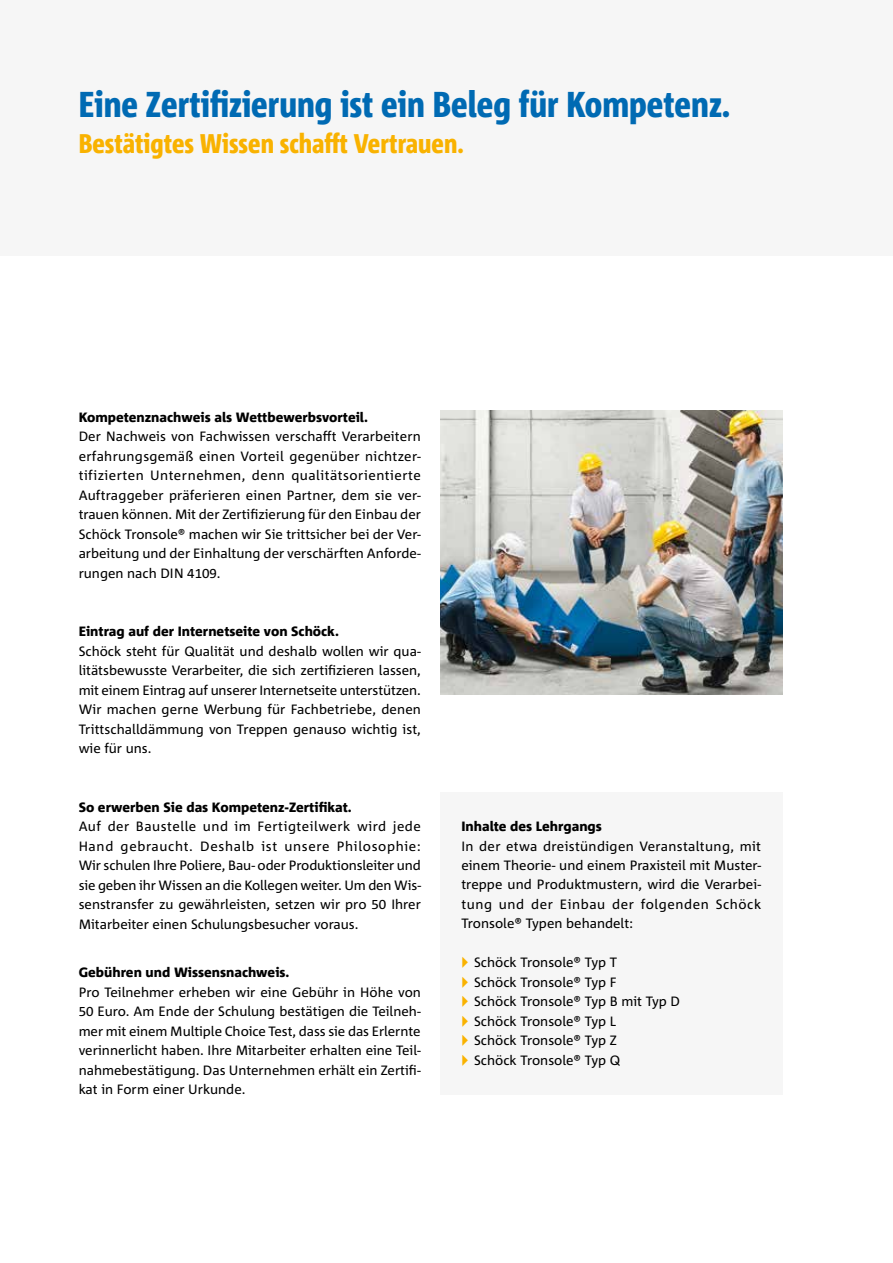
<style>
.page{position:relative;width:893px;height:1263px;background:#fff}
.page>*{position:absolute;margin:0;border:0;box-sizing:border-box;transform-origin:0 0}
.t1{font:800 condensed 36px "Corpid Schoeck";color:#006ab3}
.t2{font:800 condensed 27px "Corpid Schoeck";color:#f9b200}
.t3{font:13.5px/19.5px "Corpid Schoeck";color:#000;text-align:justify}
.t4{font:800 13.5px "Corpid Schoeck";color:#000}
.s1{color:#f9b200}
</style>
<div class="page">
<div style="left:440px;top:792px;width:342px;height:303px;background:#f6f6f6"></div>
<img style="left:440px;top:411px;width:342px;height:284px">
<div style="left:0;top:0;width:893px;height:255px;background:#f6f6f6"></div>
<h1 class="t1" style="left:79px;top:82px;width:653px">Eine Zertifizierung ist ein Beleg für Kompetenz.</h1>
<h2 class="t2" style="left:79px;top:127px;width:387px">Bestätigtes Wissen schafft Vertrauen.</h2>
<p class="t4" style="left:79px;top:408px;width:291px">Kompetenznachweis als Wettbewerbsvorteil.</p>
<p class="t3" style="left:79px;top:426px;width:344px">Der Nachweis von Fachwissen verschafft Verarbeitern erfahrungsgemäß einen Vorteil gegenüber nichtzer&shy;tifizierten Unternehmen, denn qualitätsorientierte Auftraggeber präferieren einen Partner, dem sie ver&shy;trauen können. Mit der Zertifizierung für den Einbau der Schöck Tronsole® machen wir Sie trittsicher bei der Ver&shy;arbeitung und der Einhaltung der verschärften Anforde&shy;rungen nach DIN 4109.</p>
<p class="t4" style="left:79px;top:623px;width:262px">Eintrag auf der Internetseite von Schöck.</p>
<p class="t3" style="left:79px;top:641px;width:344px">Schöck steht für Qualität und deshalb wollen wir qua&shy;litätsbewusste Verarbeiter, die sich zertifizieren lassen, mit einem Eintrag auf unserer Internetseite unterstützen.<br>Wir machen gerne Werbung für Fachbetriebe, denen Trittschalldämmung von Treppen genauso wichtig ist, wie für uns.</p>
<p class="t4" style="left:79px;top:798px;width:275px">So erwerben Sie das Kompetenz-Zertifikat.</p>
<p class="t3" style="left:79px;top:816px;width:344px">Auf der Baustelle und im Fertigteilwerk wird jede Hand gebraucht. Deshalb ist unsere Philosophie:<br>Wir schulen Ihre Poliere, Bau- oder Produktionsleiter und sie geben ihr Wissen an die Kollegen weiter. Um den Wis&shy;senstransfer zu gewährleisten, setzen wir pro 50 Ihrer Mitarbeiter einen Schulungsbesucher voraus.</p>
<p class="t4" style="left:461px;top:818px;width:142px">Inhalte des Lehrgangs</p>
<p class="t3" style="left:461px;top:836px;width:301px">In der etwa dreistündigen Veranstaltung, mit einem Theorie- und einem Praxisteil mit Muster&shy;treppe und Produktmustern, wird die Verarbei&shy;tung und der Einbau der folgenden Schöck Tronsole® Typen behandelt:</p>
<p class="t3" style="left:461px;top:953px;width:220px;text-align:left"><span class="s1">▶</span> Schöck Tronsole® Typ T<br><span class="s1">▶</span> Schöck Tronsole® Typ F<br><span class="s1">▶</span> Schöck Tronsole® Typ B mit Typ D <span class="s1">▶</span> Schöck Tronsole® Typ L<br><span class="s1">▶</span> Schöck Tronsole® Typ Z<br><span class="s1">▶</span> Schöck Tronsole® Typ Q</p>
<p class="t4" style="left:79px;top:964px;width:212px">Gebühren und Wissensnachweis.</p>
<p class="t3" style="left:79px;top:982px;width:344px">Pro Teilnehmer erheben wir eine Gebühr in Höhe von 50 Euro. Am Ende der Schulung bestätigen die Teilneh&shy;mer mit einem Multiple Choice Test, dass sie das Erlernte verinnerlicht haben. Ihre Mitarbeiter erhalten eine Teil&shy;nahmebestätigung. Das Unternehmen erhält ein Zertifi&shy;kat in Form einer Urkunde.</p>
</div>
